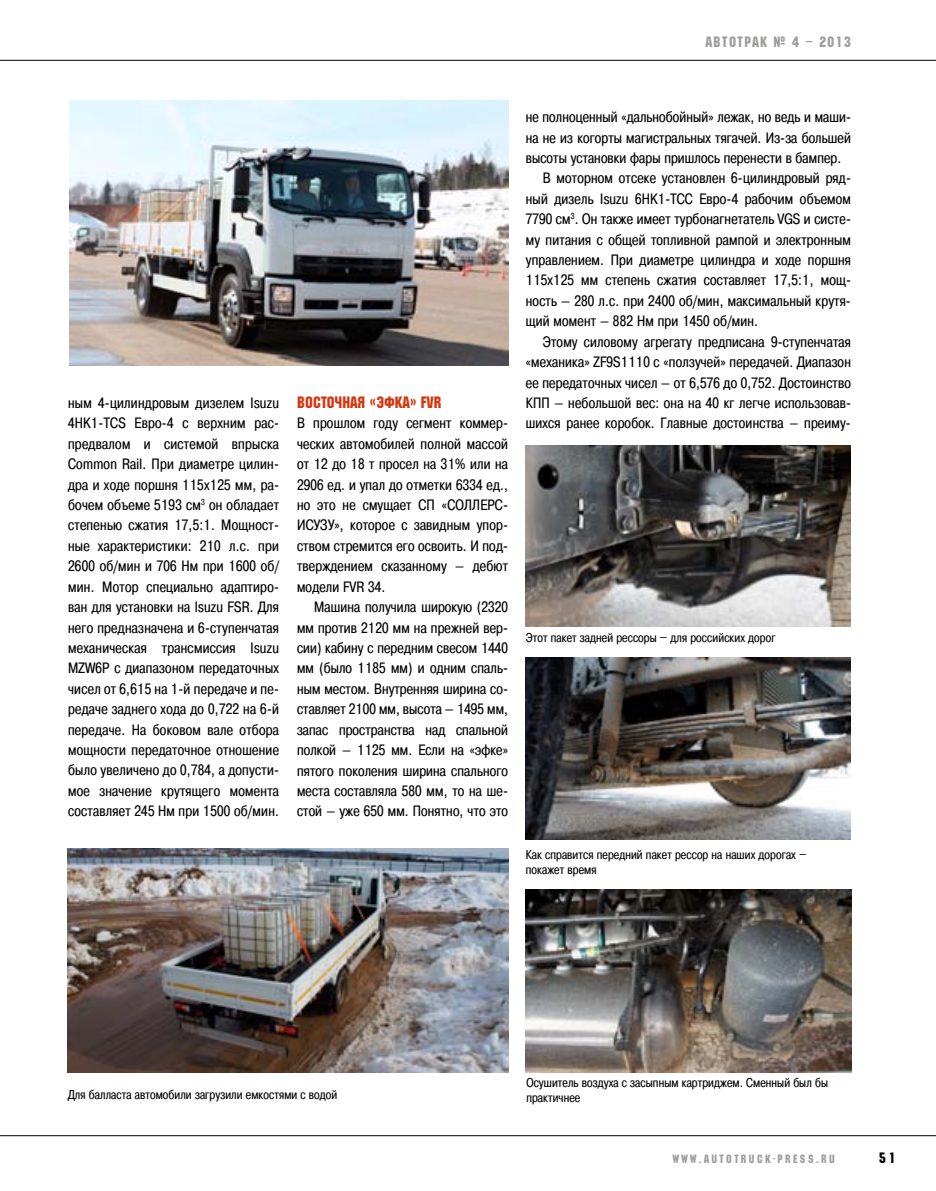
<style>
.page{position:relative;width:936px;height:1191px;background:#fff}
.page>*{position:absolute;margin:0;border:0;box-sizing:border-box;transform-origin:0 0}
.t1{font:16.5px "Machine C";letter-spacing:.01em;color:#d4360f}
.t2{font:15px/20.4px "Pragmatica Cond C";letter-spacing:.015em;color:#000;text-align:justify}
.t3{font:15px "Machine C";letter-spacing:.1em;color:#9d9d9c}
.t4{font:15px "Machine C";color:#000}
.t5{font:12.75px/15px "Pragmatica Cond C";letter-spacing:.01em;color:#000}
.t6{font:12px "Machine C";letter-spacing:.2em;color:#9d9d9c}
</style>
<div class="page">
<img style="left:70px;top:100px;width:438px;height:266px">
<img style="left:525px;top:445px;width:325px;height:181px">
<img style="left:525px;top:657px;width:325px;height:182px">
<img style="left:525px;top:889px;width:326px;height:183px">
<img style="left:68px;top:849px;width:440px;height:223px">
<hr style="left:0;top:1135px;width:935px;height:1px;background:#000">
<hr style="left:0;top:60px;width:935px;height:1px;background:#000">
<p class="t3" style="left:705px;top:33px;width:147px">АВТОТРАК № 4 – 2013</p>
<p class="t2" style="left:68px;top:392px;width:212px">ным 4-цилиндровым дизелем Isuzu 4HK1-TCS Евро-4 с верхним рас&shy;предвалом и системой впрыска Common Rail. При диаметре цилин&shy;дра и ходе поршня 115х125 мм, ра&shy;бочем объеме 5193 см<sup>3</sup> он обладает степенью сжатия 17,5:1. Мощност&shy;ные характеристики: 210 л.с. при 2600 об/мин и 706 Нм при 1600 об/ мин. Мотор специально адаптиро&shy;ван для установки на Isuzu FSR. Для него предназначена и 6-ступенчатая механическая трансмиссия Isuzu MZW6P c диапазоном передаточных чисел от 6,615 на 1-й передаче и пе&shy;редаче заднего хода до 0,722 на 6-й передаче. На боковом вале отбора мощности передаточное отношение было увеличено до 0,784, а допусти&shy;мое значение крутящего момента составляет 245 Нм при 1500 об/мин.</p>
<p class="t1" style="left:297px;top:392px;width:146px">ВОСТОЧНАЯ «ЭФКА» FVR</p>
<p class="t2" style="left:297px;top:413px;width:212px">В прошлом году сегмент коммер&shy;ческих автомобилей полной массой от 12 до 18 т просел на 31% или на 2906 ед. и упал до отметки 6334 ед., но это не смущает СП «СОЛЛЕРС-ИСУЗУ», которое с завидным упор&shy;ством стремится его освоить. И под&shy;тверждением сказанному — дебют модели FVR 34.</p>
<p class="t2" style="left:297px;top:597px;width:212px;text-indent:17px">Машина получила широкую (2320 мм против 2120 мм на прежней вер&shy;сии) кабину с передним свесом 1440 мм (было 1185 мм) и одним спаль&shy;ным местом. Внутренняя ширина со&shy;ставляет 2100 мм, высота — 1495 мм, запас пространства над спальной полкой — 1125 мм. Если на «эфке» пятого поколения ширина спального места составляла 580 мм, то на ше&shy;стой — уже 650 мм. Понятно, что это</p>
<p class="t2" style="left:526px;top:107px;width:326px">не полноценный «дальнобойный» лежак, но ведь и маши-</p>
<p class="t2" style="left:526px;top:127px;width:326px">на не из когорты магистральных тягачей. Из-за большей</p>
<p class="t2" style="left:526px;top:148px;width:317px">высоты установки фары пришлось перенести в бампер.</p>
<p class="t2" style="left:543px;top:168px;width:309px">В моторном отсеке установлен 6-цилиндровый ряд-</p>
<p class="t2" style="left:526px;top:189px;width:326px">ный дизель Isuzu 6HK1-TCC Евро-4 рабочим объемом</p>
<p class="t2" style="left:526px;top:209px;width:326px">7790 см<sup>3</sup>. Он также имеет турбонагнетатель VGS и систе-</p>
<p class="t2" style="left:526px;top:229px;width:326px">му питания с общей топливной рампой и электронным</p>
<p class="t2" style="left:526px;top:250px;width:326px">управлением. При диаметре цилиндра и ходе поршня</p>
<p class="t2" style="left:526px;top:270px;width:326px">115х125 мм степень сжатия составляет 17,5:1, мощ-</p>
<p class="t2" style="left:526px;top:290px;width:326px">ность — 280 л.с. при 2400 об/мин, максимальный крутя-</p>
<p class="t2" style="left:526px;top:311px;width:234px">щий момент — 882 Нм при 1450 об/мин.</p>
<p class="t2" style="left:543px;top:331px;width:309px">Этому силовому агрегату предписана 9-ступенчатая</p>
<p class="t2" style="left:526px;top:352px;width:326px">«механика» ZF9S1110 с «ползучей» передачей. Диапазон</p>
<p class="t2" style="left:526px;top:372px;width:326px">ее передаточных чисел — от 6,576 до 0,752. Достоинство</p>
<p class="t2" style="left:526px;top:393px;width:326px">КПП — небольшой вес: она на 40 кг легче использовав-</p>
<p class="t2" style="left:526px;top:413px;width:326px">шихся ранее коробок. Главные достоинства — преиму-</p>
<p class="t5" style="left:526px;top:630px;width:251px">Этот пакет задней рессоры – для российских дорог</p>
<p class="t5" style="left:526px;top:847px;width:282px">Как справится передний пакет рессор на наших дорогах – покажет время</p>
<p class="t5" style="left:526px;top:1075px;width:303px">Осушитель воздуха с засыпным картриджем. Сменный был бы</p>
<p class="t5" style="left:68px;top:1087px;width:271px">Для балласта автомобили загрузили емкостями с водой</p>
<p class="t5" style="left:526px;top:1090px;width:55px">практичнее</p>
<p class="t6" style="left:672px;top:1152px;width:163px">WWW.AUTOTRUCK-PRESS.RU</p>
<p class="t4" style="left:879px;top:1149px;width:18px">51</p>
</div>
